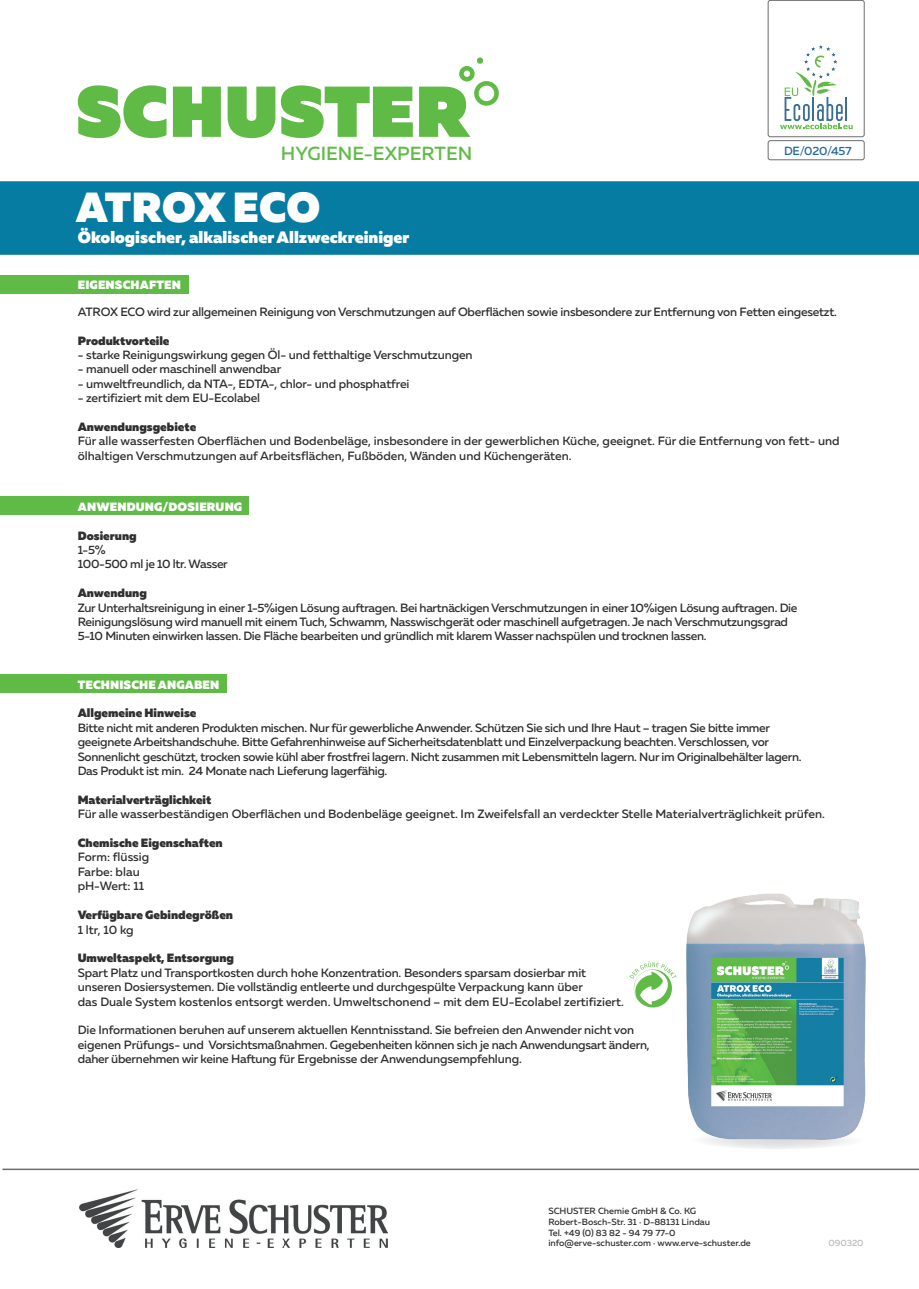
<style>
.page{position:relative;width:919px;height:1289px;background:#fff}
.page>*{position:absolute;margin:0;border:0;box-sizing:border-box;transform-origin:0 0}
.t1{font:900 42px "Muller";color:#fff}
.t2{font:500 18.9px "Muller W00";color:#60bb46}
.t3{font:900 16.5px "Muller";color:#fff}
.t4{font:500 12px/14.4px "Muller W00";letter-spacing:-.02em;color:#312f30}
.t5{font:500 12px/14.4px "Muller W00";color:#312f30}
.t6{font:900 12px "Muller";color:#312f30}
.t7{font:900 12px "Muller";letter-spacing:.01em;color:#fff}
.t8{font:500 11.85px "Muller W00";letter-spacing:-.02em;color:#26699e}
.t9{font:500 9px/10.8px "Muller W00";color:#312f30}
.t10{font:500 9px "Muller W00";color:#bcbdc0}
</style>
<div class="page">
<div style="left:0;top:181px;width:918px;height:74px;background:#077ca3"></div>
<div style="left:0;top:275px;width:189px;height:18px;background:#60bb46"></div>
<div style="left:0;top:496px;width:249px;height:19px;background:#60bb46"></div>
<div style="left:0;top:674px;width:226px;height:19px;background:#60bb46"></div>
<div style="left:767px;top:0;width:97px;height:137px;border:1px solid #6c6d70;border-radius:2px"></div>
<svg style="left:780px;top:45px;width:72px;height:84px"></svg>
<div style="left:767px;top:140px;width:97px;height:20px;border:1px solid #6c6d70;border-radius:2px"></div>
<svg style="left:78px;top:66px;width:421px;height:72px"></svg>
<div style="left:477px;top:57px;width:6px;height:7px;background:#60bb46;border-radius:50%"></div>
<hr style="left:2px;top:1168px;width:916px;height:2px;background:#6c6d70">
<svg style="left:629px;top:963px;width:16px;height:43px"></svg>
<img style="left:645px;top:893px;width:221px;height:256px">
<img style="left:80px;top:1189px;width:307px;height:57px">
<h2 class="t2" style="left:281px;top:141px;width:193px">HYGIENE-EXPERTEN</h2>
<p class="t8" style="left:784px;top:143px;width:69px">DE/020/457</p>
<h1 class="t1" style="left:76px;top:180px;width:246px">ATROX ECO</h1>
<h3 class="t3" style="left:78px;top:227px;width:333px">Ökologischer, alkalischer Allzweckreiniger</h3>
<p class="t7" style="left:78px;top:277px;width:104px">EIGENSCHAFTEN</p>
<p class="t4" style="left:78px;top:304px;width:760px">ATROX ECO wird zur allgemeinen Reinigung von Verschmutzungen auf Oberflächen sowie insbesondere zur Entfernung von Fetten eingesetzt.</p>
<p class="t6" style="left:78px;top:333px;width:93px">Produktvorteile</p>
<p class="t4" style="left:78px;top:347px;width:396px">- starke Reinigungswirkung gegen Öl- und fetthaltige Verschmutzungen</p>
<p class="t4" style="left:78px;top:362px;width:205px">- manuell oder maschinell anwendbar</p>
<p class="t4" style="left:78px;top:376px;width:333px">- umweltfreundlich, da NTA-, EDTA-, chlor- und phosphatfrei</p>
<p class="t4" style="left:78px;top:390px;width:184px">- zertifiziert mit dem EU-Ecolabel</p>
<p class="t6" style="left:78px;top:419px;width:120px">Anwendungsgebiete</p>
<p class="t5" style="left:78px;top:434px;width:763px">Für alle wasserfesten Oberflächen und Bodenbeläge, insbesondere in der gewerblichen Küche, geeignet. Für die Entfernung von fett- und ölhaltigen Verschmutzungen auf Arbeitsflächen, Fußböden, Wänden und Küchengeräten.</p>
<p class="t7" style="left:78px;top:499px;width:166px">ANWENDUNG/DOSIERUNG</p>
<p class="t6" style="left:78px;top:527px;width:60px">Dosierung</p>
<p class="t4" style="left:78px;top:542px;width:151px">1-5%<br>100-500 ml je 10 ltr. Wasser</p>
<p class="t6" style="left:78px;top:585px;width:71px">Anwendung</p>
<p class="t4" style="left:78px;top:600px;width:721px">Zur Unterhaltsreinigung in einer 1-5%igen Lösung auftragen. Bei hartnäckigen Verschmutzungen in einer 10%igen Lösung auftragen. Die<br>Reinigungslösung wird manuell mit einem Tuch, Schwamm, Nasswischgerät oder maschinell aufgetragen. Je nach Verschmutzungsgrad<br>5-10 Minuten einwirken lassen. Die Fläche bearbeiten und gründlich mit klarem Wasser nachspülen und trocknen lassen.</p>
<p class="t7" style="left:78px;top:676px;width:143px">TECHNISCHE ANGABEN</p>
<p class="t6" style="left:78px;top:705px;width:120px">Allgemeine Hinweise</p>
<p class="t4" style="left:78px;top:720px;width:725px">Bitte nicht mit anderen Produkten mischen. Nur für gewerbliche Anwender. Schützen Sie sich und Ihre Haut – tragen Sie bitte immer geeignete Arbeitshandschuhe. Bitte Gefahrenhinweise auf Sicherheitsdatenblatt und Einzelverpackung beachten. Verschlossen, vor Sonnenlicht geschützt, trocken sowie kühl aber frostfrei lagern. Nicht zusammen mit Lebensmitteln lagern. Nur im Originalbehälter lagern.<br>Das Produkt ist min. 24 Monate nach Lieferung lagerfähig.</p>
<p class="t6" style="left:78px;top:792px;width:135px">Materialverträglichkeit</p>
<p class="t5" style="left:78px;top:806px;width:748px">Für alle wasserbeständigen Oberflächen und Bodenbeläge geeignet. Im Zweifelsfall an verdeckter Stelle Materialverträglichkeit prüfen.</p>
<p class="t6" style="left:78px;top:835px;width:146px">Chemische Eigenschaften</p>
<p class="t5" style="left:78px;top:850px;width:73px">Form: flüssig<br>Farbe: blau pH-Wert: 11</p>
<p class="t6" style="left:78px;top:907px;width:157px">Verfügbare Gebindegrößen</p>
<p class="t4" style="left:78px;top:922px;width:57px">1 ltr, 10 kg</p>
<p class="t6" style="left:78px;top:950px;width:158px">Umweltaspekt, Entsorgung</p>
<p class="t4" style="left:78px;top:965px;width:547px">Spart Platz und Transportkosten durch hohe Konzentration. Besonders sparsam dosierbar mit unseren Dosiersystemen. Die vollständig entleerte und durchgespülte Verpackung kann über<br>das Duale System kostenlos entsorgt werden. Umweltschonend – mit dem EU-Ecolabel zertifiziert.</p>
<p class="t4" style="left:78px;top:1022px;width:573px">Die Informationen beruhen auf unserem aktuellen Kenntnisstand. Sie befreien den Anwender nicht von eigenen Prüfungs- und Vorsichtsmaßnahmen. Gegebenheiten können sich je nach Anwendungsart ändern, daher übernehmen wir keine Haftung für Ergebnisse der Anwendungsempfehlung.</p>
<p class="t9" style="left:548px;top:1205px;width:204px">SCHUSTER Chemie GmbH &amp; Co. KG Robert-Bosch-Str. 31 · D-88131 Lindau<br>Tel. +49 (0) 83 82 - 94 79 77-0 info@erve-schuster.com · www.erve-schuster.de</p>
<p class="t10" style="left:828px;top:1237px;width:37px">090320</p>
</div>
